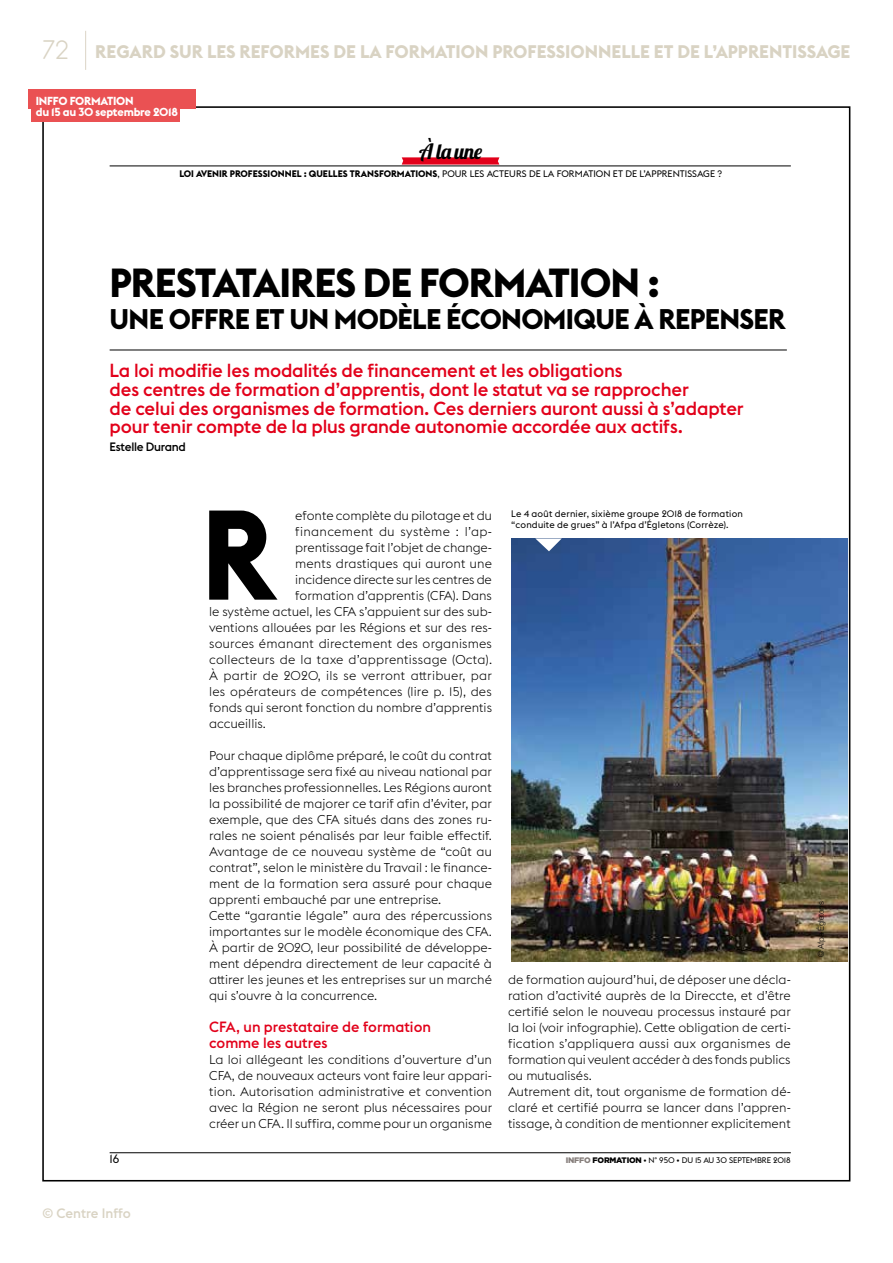
<style>
.page{position:relative;width:893px;height:1263px;background:#fff}
.page>*{position:absolute;margin:0;border:0;box-sizing:border-box;transform-origin:0 0}
.t1{font:700 125.55px "Euclid Flex";color:#000;scale:.95 1}
.t2{font:700 40.05px "Euclid Flex";letter-spacing:-.025em;color:#000}
.t3{font:700 28.05px "Euclid Flex";letter-spacing:-.025em;color:#000}
.t4{font:300 24px "Comfortaa";color:#d9d3c3}
.t5{font:21px "Lobster 1.4";color:#000}
.t6{font:500 18.75px/18.8px "Euclid Flex";letter-spacing:-.01em;color:#e2001a}
.t7{font:700 18px "Euclid Flex";color:#d9d3c3}
.t8{font:500 14.7px/16px "Euclid Flex";color:#e2001a}
.t9{font:500 13.5px "Euclid Flex";color:#d9d3c3}
.t10{font:300 12.75px/16px "Euclid Flex";color:#000}
.t11{font:300 12.75px "Euclid Flex";letter-spacing:.02em;color:#000}
.t12{font:300 12.75px "Euclid Flex";letter-spacing:.025em;color:#000}
.t13{font:500 12px "Euclid Flex";letter-spacing:-.025em;color:#000}
.t14{font:12px "Euclid Flex";color:#000}
.t15{font:700 11.55px/11.6px "Euclid Flex";letter-spacing:-.02em;color:#fff}
.t16{font:9.3px/10.6px "Euclid Flex";letter-spacing:.01em;color:#000}
.t17{font:7.95px "Euclid Flex";letter-spacing:-.01em;color:#000}
.t18{font:300 7.95px "Helvetica";letter-spacing:-.025em;color:#000}
.s1{font-weight:700}
.s2{font-family:"Gotham";font-weight:900;color:#867e7b}
.s3{font-family:"Gotham";font-weight:900}
</style>
<div class="page">
<hr style="left:85px;top:31px;width:1px;height:39px;background:#dfd9cc">
<div style="left:28px;top:89px;width:167px;height:20px;background:#ea5153"></div>
<div style="left:31px;top:102px;width:149px;height:20px;background:#ea5153"></div>
<svg style="left:402px;top:157px;width:97px;height:8px"></svg>
<hr style="left:110px;top:166px;width:681px;height:1px;background:#000">
<hr style="left:110px;top:1152px;width:681px;height:1px;background:#000">
<img style="left:511px;top:538px;width:337px;height:423px">
<hr style="left:110px;top:350px;width:677px;height:1px;background:#000">
<svg style="left:535px;top:538px;width:27px;height:13px"></svg>
<h3 class="t4" style="left:43px;top:34px;width:28px">72</h3>
<p class="t15" style="left:36px;top:95px;width:144px">INFFO FORMATION<br>du 15 au 30 septembre 2018</p>
<h3 class="t7" style="left:95px;top:41px;width:757px">REGARD SUR LES REFORMES DE LA FORMATION PROFESSIONNELLE ET DE L’APPRENTISSAGE</h3>
<h3 class="t5" style="left:419px;top:138px;width:65px">À la une</h3>
<p class="t16" style="left:179px;top:169px;width:544px"><span class="s1">LOI AVENIR PROFESSIONNEL : QUELLES TRANSFORMATIONS</span>, POUR LES ACTEURS DE LA FORMATION ET DE L’APPRENTISSAGE ?</p>
<h2 class="t2" style="left:110px;top:260px;width:552px">PRESTATAIRES DE FORMATION :</h2>
<h3 class="t3" style="left:110px;top:303px;width:677px">UNE OFFRE ET UN MODÈLE ÉCONOMIQUE À REPENSER</h3>
<p class="t6" style="left:110px;top:361px;width:636px">La loi modifie les modalités de financement et les obligations<br>des centres de formation d’apprentis, dont le statut va se rapprocher<br>de celui des organismes de formation. Ces derniers auront aussi à s’adapter pour tenir compte de la plus grande autonomie accordée aux actifs.</p>
<p class="t13" style="left:110px;top:439px;width:78px">Estelle Durand</p>
<h1 class="t1" style="left:201px;top:483px;width:80px">R</h1>
<p class="t10" style="left:295px;top:507px;width:198px">efonte complète du pilotage et du</p>
<p class="t12" style="left:295px;top:524px;width:198px">financement du système : l’ap-</p>
<p class="t10" style="left:295px;top:539px;width:198px">prentissage fait l’objet de change-</p>
<p class="t10" style="left:295px;top:555px;width:198px">ments drastiques qui auront une</p>
<p class="t10" style="left:295px;top:571px;width:198px">incidence directe sur les centres de</p>
<p class="t10" style="left:295px;top:587px;width:198px">formation d’apprentis (CFA). Dans</p>
<p class="t10" style="left:209px;top:603px;width:284px">le système actuel, les CFA s’appuient sur des sub-</p>
<p class="t10" style="left:209px;top:619px;width:284px">ventions allouées par les Régions et sur des res-</p>
<p class="t10" style="left:209px;top:635px;width:284px">sources émanant directement des organismes</p>
<p class="t10" style="left:209px;top:651px;width:284px">collecteurs de la taxe d’apprentissage (Octa).</p>
<p class="t11" style="left:209px;top:668px;width:284px">À partir de 2020, ils se verront attribuer, par</p>
<p class="t10" style="left:209px;top:683px;width:284px">les opérateurs de compétences (lire p. 15), des</p>
<p class="t10" style="left:209px;top:699px;width:284px">fonds qui seront fonction du nombre d’apprentis</p>
<p class="t10" style="left:209px;top:715px;width:58px">accueillis.</p>
<p class="t10" style="left:209px;top:747px;width:284px">Pour chaque diplôme préparé, le coût du contrat d’apprentissage sera fixé au niveau national par les branches professionnelles. Les Régions auront la possibilité de majorer ce tarif afin d’éviter, par exemple, que des CFA situés dans des zones ru&shy;rales ne soient pénalisés par leur faible effectif.<br>Avantage de ce nouveau système de “coût au contrat”, selon le ministère du Travail : le finance&shy;ment de la formation sera assuré pour chaque apprenti embauché par une entreprise.<br>Cette “garantie légale” aura des répercussions importantes sur le modèle économique des CFA.<br>À partir de 2020, leur possibilité de développe&shy;ment dépendra directement de leur capacité à attirer les jeunes et les entreprises sur un marché qui s’ouvre à la concurrence.</p>
<p class="t8" style="left:209px;top:1019px;width:223px">CFA, un prestataire de formation comme les autres</p>
<p class="t10" style="left:209px;top:1052px;width:284px;text-align:justify">La loi allégeant les conditions d’ouverture d’un CFA, de nouveaux acteurs vont faire leur appari&shy;tion. Autorisation administrative et convention avec la Région ne seront plus nécessaires pour créer un CFA. Il suffira, comme pour un organisme</p>
<p class="t16" style="left:511px;top:508px;width:233px">Le 4 août dernier, sixième groupe 2018 de formation “conduite de grues” à l’Afpa d’Égletons (Corrèze).</p>
<p class="t10" style="left:508px;top:972px;width:284px">de formation aujourd’hui, de déposer une décla&shy;ration d’activité auprès de la Direccte, et d’être certifié selon le nouveau processus instauré par la loi (voir infographie). Cette obligation de certi&shy;fication s’appliquera aussi aux organismes de formation qui veulent accéder à des fonds publics ou mutualisés.<br>Autrement dit, tout organisme de formation dé&shy;claré et certifié pourra se lancer dans l’appren&shy;tissage, à condition de mentionner explicitement</p>
<p class="t14" style="left:110px;top:1152px;width:11px">16</p>
<p class="t17" style="left:566px;top:1156px;width:226px"><span class="s2">INFFO</span> <span class="s3">FORMATION</span> • N° 950 • DU 15 AU 30 SEPTEMBRE 2018</p>
<p class="t9" style="left:43px;top:1205px;width:90px">© Centre Inffo</p>
<p class="t18" style="left:814px;top:957px;width:58px;rotate:-90deg">© Afpa Égletons</p>
</div>
